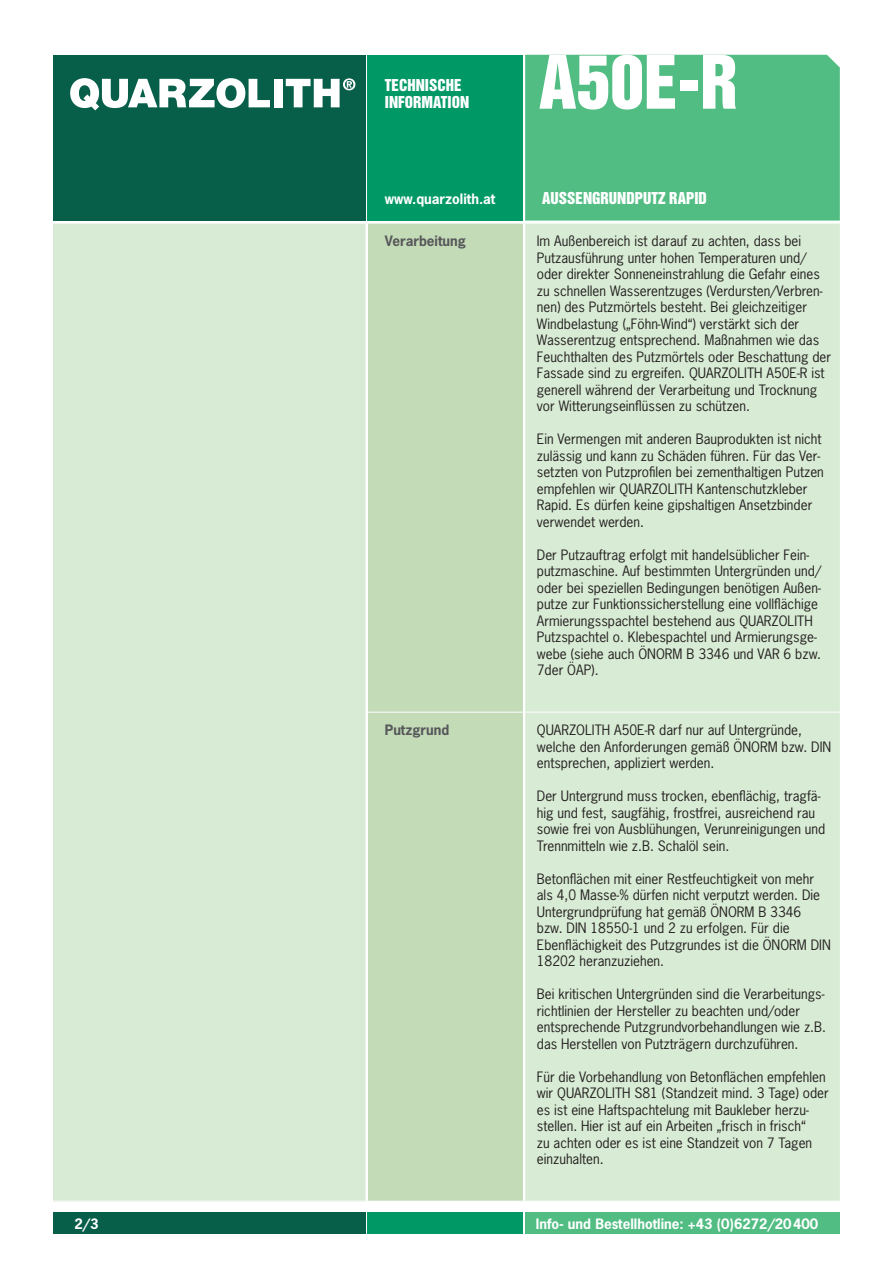
<style>
.page{position:relative;width:893px;height:1263px;background:#fff}
.page>*{position:absolute;margin:0;border:0;box-sizing:border-box;transform-origin:0 0}
.t1{font:67.5px "Helvetica Inserat LT Std";color:#fff}
.t2{font:15px/17.2px "Helvetica Inserat LT Std";color:#fff}
.t3{font:13.5px/16.5px "News Gothic Std";color:#231f20}
.t4{font:700 13.5px "News Gothic Std";color:#fff}
.t5{font:700 13.5px "News Gothic Std";color:#57585a}
</style>
<div class="page">
<div style="left:53px;top:1212px;width:313px;height:22px;background:#075f4a"></div>
<div style="left:368px;top:1212px;width:155px;height:22px;background:#009864"></div>
<div style="left:525px;top:1212px;width:315px;height:22px;background:#51bd83"></div>
<div style="left:53px;top:55px;width:313px;height:166px;background:#075f4a"></div>
<div style="left:525px;top:55px;width:315px;height:166px;background:#51bd83"></div>
<div style="left:368px;top:55px;width:155px;height:166px;background:#009864"></div>
<div style="left:368px;top:224px;width:155px;height:977px;background:#c4dbb8"></div>
<div style="left:525px;top:224px;width:315px;height:977px;background:#d8ebd4"></div>
<hr style="left:368px;top:712px;width:155px;height:1px;background:#fff">
<hr style="left:525px;top:712px;width:315px;height:1px;background:#fff">
<div style="left:53px;top:223px;width:314px;height:978px;background:#d8ebd4"></div>
<hr style="left:53px;top:223px;width:315px;height:1px;background:#fff">
<hr style="left:366px;top:223px;width:2px;height:978px;background:#fff">
<svg style="left:70px;top:78px;width:200px;height:32px"></svg>
<div style="left:274px;top:79px;width:9px;height:28px;background:#fff"></div>
<svg style="left:286px;top:78px;width:69px;height:29px"></svg>
<p class="t2" style="left:385px;top:76px;width:86px">TECHNISCHE<br>INFORMATION</p>
<h1 class="t1" style="left:539px;top:42px;width:200px">A50E-R</h1>
<p class="t4" style="left:385px;top:190px;width:112px">www.quarzolith.at</p>
<p class="t2" style="left:542px;top:189px;width:166px">AUSSENGRUNDPUTZ RAPID</p>
<p class="t5" style="left:385px;top:232px;width:83px">Verarbeitung</p>
<p class="t3" style="left:537px;top:233px;width:296px">Im Außenbereich ist darauf zu achten, dass bei Putzausführung unter hohen Temperaturen und/ oder direkter Sonneneinstrahlung die Gefahr eines zu schnellen Wasserentzuges (Verdursten/Verbren&shy;nen) des Putzmörtels besteht. Bei gleichzeitiger Windbelastung („Föhn-Wind“) verstärkt sich der Wasserentzug entsprechend. Maßnahmen wie das Feuchthalten des Putzmörtels oder Beschattung der Fassade sind zu ergreifen. QUARZOLITH A50E-R ist generell während der Verarbeitung und Trocknung vor Witterungseinflüssen zu schützen.</p>
<p class="t3" style="left:537px;top:431px;width:289px">Ein Vermengen mit anderen Bauprodukten ist nicht zulässig und kann zu Schäden führen. Für das Ver&shy;setzten von Putzprofilen bei zementhaltigen Putzen empfehlen wir QUARZOLITH Kantenschutzkleber Rapid. Es dürfen keine gipshaltigen Ansetzbinder verwendet werden.</p>
<p class="t3" style="left:537px;top:546px;width:286px">Der Putzauftrag erfolgt mit handelsüblicher Fein&shy;putzmaschine. Auf bestimmten Untergründen und/ oder bei speziellen Bedingungen benötigen Außen&shy;putze zur Funktionssicherstellung eine vollflächige Armierungsspachtel bestehend aus QUARZOLITH Putzspachtel o. Klebespachtel und Armierungsge&shy;webe (siehe auch ÖNORM B 3346 und VAR 6 bzw.<br>7der ÖAP).</p>
<p class="t5" style="left:385px;top:721px;width:66px">Putzgrund</p>
<p class="t3" style="left:537px;top:722px;width:296px">QUARZOLITH A50E-R darf nur auf Untergründe, welche den Anforderungen gemäß ÖNORM bzw. DIN entsprechen, appliziert werden.</p>
<p class="t3" style="left:537px;top:788px;width:290px">Der Untergrund muss trocken, ebenflächig, tragfä&shy;hig und fest, saugfähig, frostfrei, ausreichend rau sowie frei von Ausblühungen, Verunreinigungen und Trennmitteln wie z.B. Schalöl sein.</p>
<p class="t3" style="left:537px;top:870px;width:295px">Betonflächen mit einer Restfeuchtigkeit von mehr als 4,0 Masse-% dürfen nicht verputzt werden. Die Untergrundprüfung hat gemäß ÖNORM B 3346<br>bzw. DIN 18550-1 und 2 zu erfolgen. Für die Ebenflächigkeit des Putzgrundes ist die ÖNORM DIN 18202 heranzuziehen.</p>
<p class="t3" style="left:537px;top:986px;width:291px">Bei kritischen Untergründen sind die Verarbeitungs&shy;richtlinien der Hersteller zu beachten und/oder entsprechende Putzgrundvorbehandlungen wie z.B. das Herstellen von Putzträgern durchzuführen.</p>
<p class="t3" style="left:537px;top:1068px;width:294px">Für die Vorbehandlung von Betonflächen empfehlen wir QUARZOLITH S81 (Standzeit mind. 3 Tage) oder es ist eine Haftspachtelung mit Baukleber herzu&shy;stellen. Hier ist auf ein Arbeiten „frisch in frisch“<br>zu achten oder es ist eine Standzeit von 7 Tagen einzuhalten.</p>
<p class="t4" style="left:74px;top:1215px;width:26px">2/3</p>
<p class="t4" style="left:536px;top:1215px;width:284px">Info- und Bestellhotline: +43 (0)6272/20400</p>
</div>
